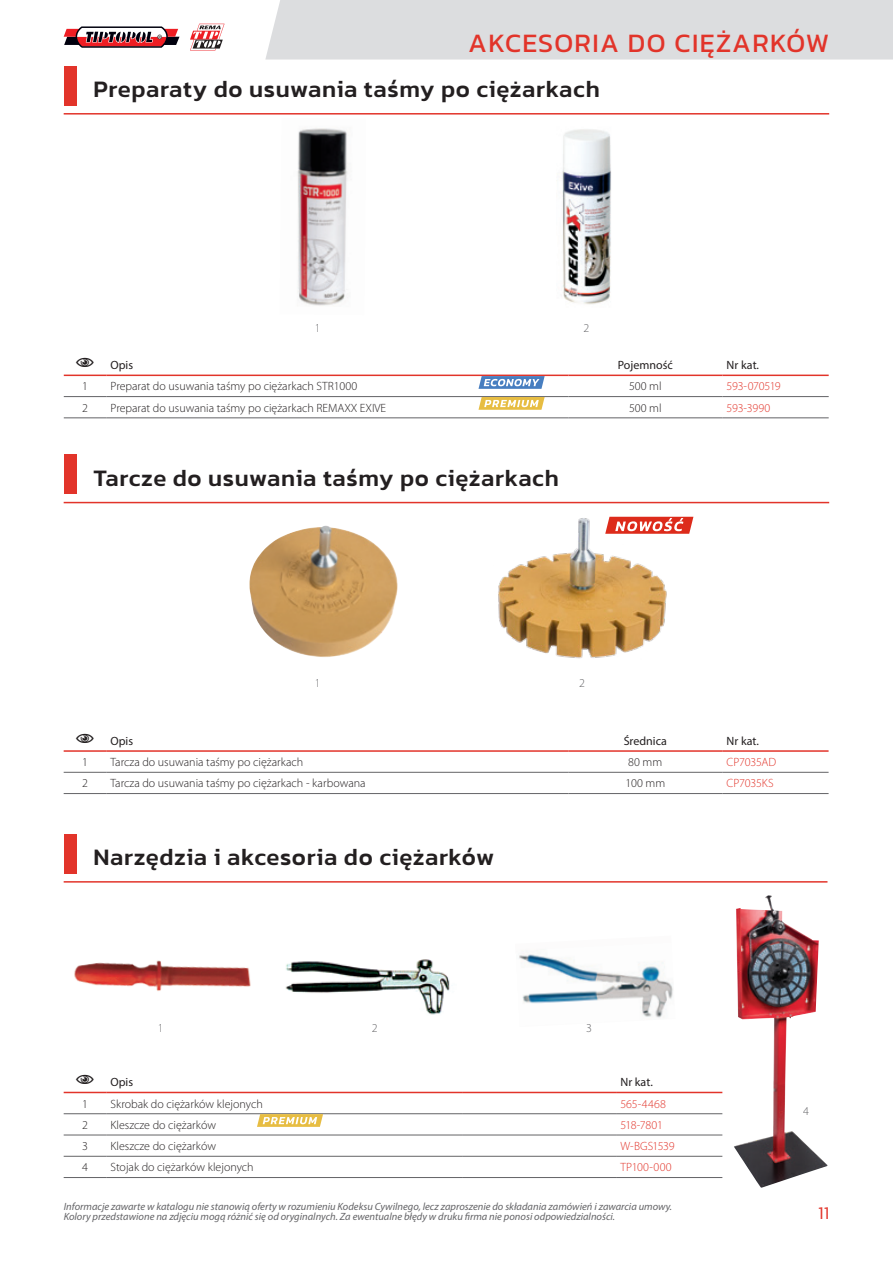
<style>
.page{position:relative;width:893px;height:1263px;background:#fff}
.page>*{position:absolute;margin:0;border:0;box-sizing:border-box;transform-origin:0 0}
.t1{font:27px "Kanit";letter-spacing:.05em;color:#e2342a}
.subtitles{font:500 24px "Kanit";letter-spacing:.025em;color:#231f20}
.t2{font:300 18px "Kanit";color:#e2342a}
.table_text{font:300 12px "Myriad Pro";color:#231f20}
.article_number{font:300 12px "Myriad Pro";letter-spacing:-.02em;color:#e2342a}
.header_table{font:12px "Myriad Pro";color:#231f20}
.article_number-2{font:300 12px "Myriad Pro";letter-spacing:.02em;color:#e2342a}
.t3{font:300 12px "Myriad Pro";color:#636366}
.t4{font:italic 10.5px/10.5px "Myriad Pro";color:#636366}
</style>
<div class="page">
<img style="left:562px;top:129px;width:49px;height:176px">
<img style="left:249px;top:526px;width:149px;height:131px">
<img style="left:297px;top:128px;width:51px;height:178px">
<img style="left:478px;top:501px;width:208px;height:158px">
<img style="left:734px;top:895px;width:93px;height:293px">
<img style="left:285px;top:959px;width:165px;height:56px">
<img style="left:519px;top:950px;width:154px;height:68px">
<img style="left:74px;top:960px;width:177px;height:31px">
<div style="left:265px;top:0;width:628px;height:60px;background:#dcdddf"></div>
<div style="left:64px;top:66px;width:12px;height:39px;background:#e2342a"></div>
<div style="left:64px;top:455px;width:12px;height:39px;background:#e2342a"></div>
<div style="left:64px;top:834px;width:12px;height:39px;background:#e2342a"></div>
<hr style="left:64px;top:113px;width:765px;height:2px;background:#e2342a">
<hr style="left:64px;top:502px;width:765px;height:1px;background:#e2342a">
<hr style="left:64px;top:881px;width:763px;height:2px;background:#e2342a">
<hr style="left:64px;top:1092px;width:42px;height:1px;background:#e2342a">
<hr style="left:106px;top:1092px;width:356px;height:1px;background:#e2342a">
<hr style="left:462px;top:1092px;width:154px;height:1px;background:#e2342a">
<hr style="left:616px;top:1092px;width:106px;height:1px;background:#e2342a">
<hr style="left:64px;top:1113px;width:42px;height:1px;background:#636366">
<hr style="left:106px;top:1113px;width:356px;height:1px;background:#636366">
<hr style="left:462px;top:1113px;width:154px;height:1px;background:#636366">
<hr style="left:616px;top:1113px;width:106px;height:1px;background:#636366">
<hr style="left:64px;top:1134px;width:42px;height:1px;background:#636366">
<hr style="left:106px;top:1134px;width:356px;height:1px;background:#636366">
<hr style="left:462px;top:1134px;width:154px;height:1px;background:#636366">
<hr style="left:616px;top:1134px;width:106px;height:1px;background:#636366">
<hr style="left:64px;top:1156px;width:42px;height:1px;background:#636366">
<hr style="left:106px;top:1156px;width:356px;height:1px;background:#636366">
<hr style="left:462px;top:1156px;width:154px;height:1px;background:#636366">
<hr style="left:616px;top:1156px;width:106px;height:1px;background:#636366">
<hr style="left:64px;top:1177px;width:42px;height:1px;background:#636366">
<hr style="left:106px;top:1177px;width:356px;height:1px;background:#636366">
<hr style="left:462px;top:1177px;width:154px;height:1px;background:#636366">
<hr style="left:616px;top:1177px;width:106px;height:1px;background:#636366">
<svg style="left:257px;top:1114px;width:66px;height:13px"></svg>
<hr style="left:64px;top:375px;width:42px;height:1px;background:#e2342a">
<hr style="left:106px;top:375px;width:462px;height:1px;background:#e2342a">
<hr style="left:568px;top:375px;width:154px;height:1px;background:#e2342a">
<hr style="left:722px;top:375px;width:107px;height:1px;background:#e2342a">
<hr style="left:64px;top:396px;width:42px;height:1px;background:#636366">
<hr style="left:106px;top:396px;width:462px;height:1px;background:#636366">
<hr style="left:568px;top:396px;width:154px;height:1px;background:#636366">
<hr style="left:722px;top:396px;width:107px;height:1px;background:#636366">
<hr style="left:64px;top:417px;width:42px;height:1px;background:#636366">
<hr style="left:106px;top:417px;width:462px;height:1px;background:#636366">
<hr style="left:568px;top:417px;width:154px;height:1px;background:#636366">
<hr style="left:722px;top:417px;width:107px;height:1px;background:#636366">
<hr style="left:64px;top:750px;width:42px;height:2px;background:#e2342a">
<hr style="left:106px;top:750px;width:462px;height:2px;background:#e2342a">
<hr style="left:568px;top:750px;width:154px;height:2px;background:#e2342a">
<hr style="left:722px;top:750px;width:107px;height:2px;background:#e2342a">
<hr style="left:64px;top:772px;width:42px;height:1px;background:#636366">
<hr style="left:106px;top:772px;width:462px;height:1px;background:#636366">
<hr style="left:568px;top:772px;width:154px;height:1px;background:#636366">
<hr style="left:722px;top:772px;width:107px;height:1px;background:#636366">
<hr style="left:64px;top:793px;width:42px;height:1px;background:#636366">
<hr style="left:106px;top:793px;width:462px;height:1px;background:#636366">
<hr style="left:568px;top:793px;width:154px;height:1px;background:#636366">
<hr style="left:722px;top:793px;width:107px;height:1px;background:#636366">
<svg style="left:478px;top:376px;width:67px;height:13px"></svg>
<svg style="left:478px;top:397px;width:67px;height:13px"></svg>
<svg style="left:605px;top:517px;width:88px;height:17px"></svg>
<svg style="left:64px;top:26px;width:115px;height:22px"></svg>
<svg style="left:190px;top:23px;width:35px;height:28px"></svg>
<p class="t1" style="left:468px;top:23px;width:362px">AKCESORIA DO CIĘŻARKÓW</p>
<p class="subtitles" style="left:93px;top:71px;width:508px">Preparaty do usuwania taśmy po ciężarkach</p>
<p class="t3" style="left:314px;top:321px;width:7px">1</p>
<p class="t3" style="left:583px;top:321px;width:7px">2</p>
<p class="header_table" style="left:111px;top:357px;width:24px">Opis</p>
<p class="header_table" style="left:618px;top:357px;width:56px">Pojemność</p>
<p class="header_table" style="left:727px;top:357px;width:34px">Nr kat.</p>
<p class="table_text" style="left:82px;top:379px;width:7px">1</p>
<p class="table_text" style="left:111px;top:379px;width:248px">Preparat do usuwania taśmy po ciężarkach STR1000</p>
<p class="table_text" style="left:629px;top:379px;width:34px">500 ml</p>
<p class="article_number" style="left:727px;top:379px;width:56px">593-070519</p>
<p class="table_text" style="left:82px;top:400px;width:7px">2</p>
<p class="table_text" style="left:111px;top:400px;width:277px">Preparat do usuwania taśmy po ciężarkach REMAXX EXIVE</p>
<p class="table_text" style="left:629px;top:400px;width:34px">500 ml</p>
<p class="article_number" style="left:727px;top:400px;width:45px">593-3990</p>
<p class="subtitles" style="left:93px;top:460px;width:467px">Tarcze do usuwania taśmy po ciężarkach</p>
<p class="t3" style="left:314px;top:676px;width:7px">1</p>
<p class="t3" style="left:579px;top:676px;width:7px">2</p>
<p class="header_table" style="left:110px;top:733px;width:24px">Opis</p>
<p class="header_table" style="left:624px;top:733px;width:45px">Średnica</p>
<p class="header_table" style="left:726px;top:733px;width:34px">Nr kat.</p>
<p class="table_text" style="left:82px;top:755px;width:7px">1</p>
<p class="table_text" style="left:110px;top:755px;width:194px">Tarcza do usuwania taśmy po ciężarkach</p>
<p class="table_text" style="left:628px;top:755px;width:35px">80 mm</p>
<p class="article_number" style="left:726px;top:755px;width:51px">CP7035AD</p>
<p class="table_text" style="left:82px;top:776px;width:7px">2</p>
<p class="table_text" style="left:110px;top:776px;width:257px">Tarcza do usuwania taśmy po ciężarkach - karbowana</p>
<p class="table_text" style="left:625px;top:776px;width:41px">100 mm</p>
<p class="article_number" style="left:726px;top:776px;width:49px">CP7035KS</p>
<p class="subtitles" style="left:93px;top:839px;width:402px">Narzędzia i akcesoria do ciężarków</p>
<p class="t3" style="left:157px;top:1021px;width:7px">1</p>
<p class="t3" style="left:372px;top:1021px;width:7px">2</p>
<p class="t3" style="left:586px;top:1021px;width:7px">3</p>
<p class="header_table" style="left:110px;top:1075px;width:24px">Opis</p>
<p class="header_table" style="left:620px;top:1075px;width:34px">Nr kat.</p>
<p class="table_text" style="left:82px;top:1096px;width:7px">1</p>
<p class="table_text" style="left:110px;top:1096px;width:154px">Skrobak do ciężarków klejonych</p>
<p class="article_number" style="left:620px;top:1096px;width:47px">565-4468</p>
<p class="table_text" style="left:82px;top:1118px;width:7px">2</p>
<p class="table_text" style="left:110px;top:1118px;width:107px">Kleszcze do ciężarków</p>
<p class="article_number" style="left:620px;top:1118px;width:44px">518-7801</p>
<p class="table_text" style="left:82px;top:1139px;width:7px">3</p>
<p class="table_text" style="left:110px;top:1139px;width:107px">Kleszcze do ciężarków</p>
<p class="article_number" style="left:620px;top:1139px;width:56px">W-BGS1539</p>
<p class="table_text" style="left:82px;top:1160px;width:7px">4</p>
<p class="table_text" style="left:110px;top:1160px;width:145px">Stojak do ciężarków klejonych</p>
<p class="article_number-2" style="left:620px;top:1160px;width:53px">TP100-000</p>
<p class="t4" style="left:64px;top:1201px;width:610px">Informacje zawarte w katalogu nie stanowią oferty w rozumieniu Kodeksu Cywilnego, lecz zaproszenie do składania zamówień i zawarcia umowy.<br>Kolory przedstawione na zdjęciu mogą różnić się od oryginalnych. Za ewentualne błędy w druku firma nie ponosi odpowiedzialności.</p>
<p class="t3" style="left:803px;top:1104px;width:7px">4</p>
<h3 class="t2" style="left:818px;top:1200px;width:12px">11</h3>
</div>
